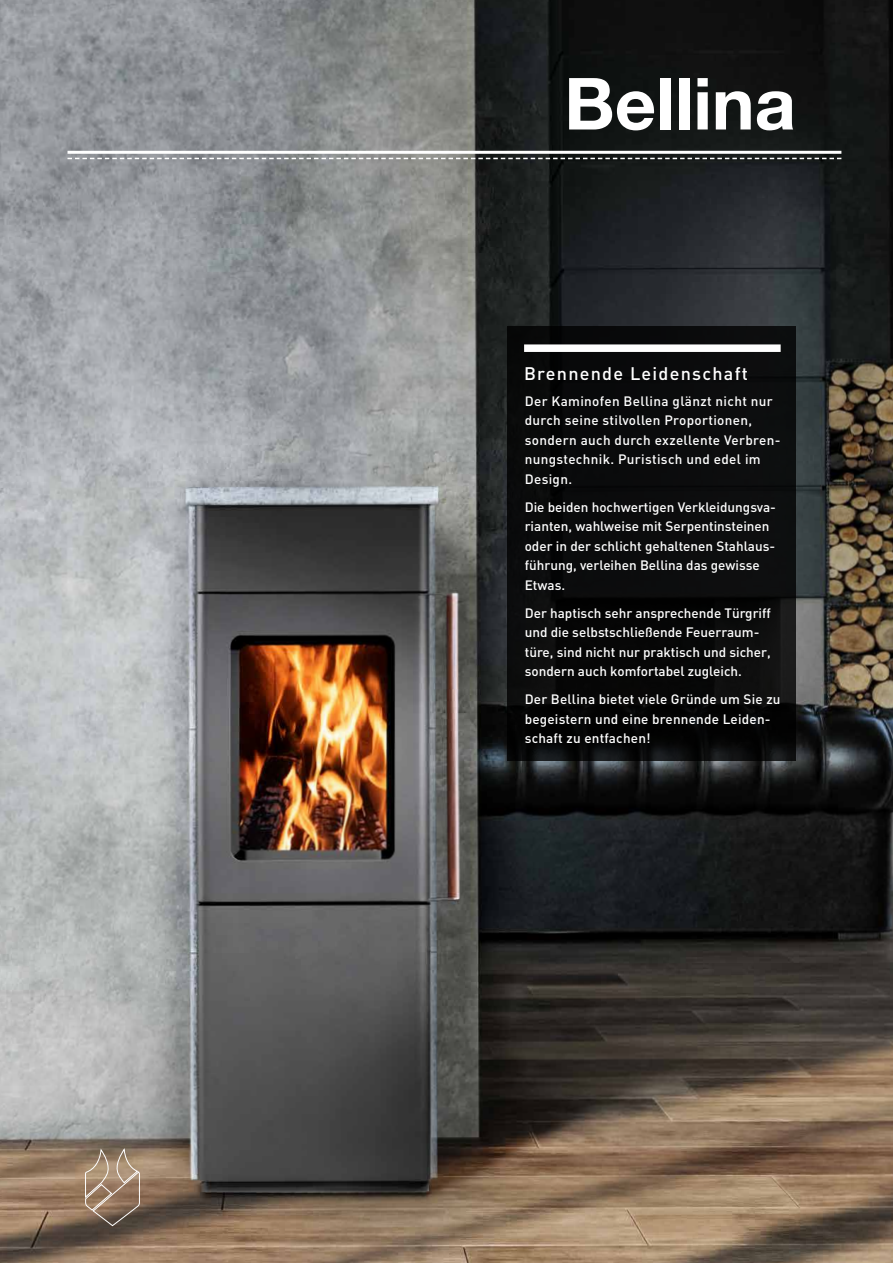
<style>
.page{position:relative;width:893px;height:1263px;background:#fff}
.page>*{position:absolute;margin:0;border:0;box-sizing:border-box;transform-origin:0 0}
.t1{font:700 72px "Helvetica Neue";color:#fff}
.t2{font:500 18px "DIN";letter-spacing:.07em;color:#fff}
.t3{font:500 13.5px/19.5px "DIN";color:#fff}
.t4{font:500 13.5px/19.5px "DIN";letter-spacing:.025em;color:#fff}
</style>
<div class="page">
<img style="left:0;top:0;width:893px;height:1263px">
<div style="left:507px;top:326px;width:288px;height:435px;background:#0a0b0c"></div>
<hr style="left:67px;top:151px;width:774px;height:3px;background:#fff">
<svg style="left:67px;top:158px;width:774px;height:1px"></svg>
<svg style="left:85px;top:1147px;width:56px;height:80px"></svg>
<div style="left:524px;top:344px;width:257px;height:8px;background:#fff"></div>
<h1 class="t1" style="left:564px;top:47px;width:233px">Bellina</h1>
<h2 class="t2" style="left:524px;top:362px;width:225px">Brennende Leidenschaft</h2>
<p class="t4" style="left:525px;top:391px;width:257px">Der Kaminofen Bellina glänzt nicht nur durch seine stilvollen Proportionen, sondern auch durch exzellente Verbren&shy;nungstechnik. Puristisch und edel im<br>Design.</p>
<p class="t3" style="left:525px;top:497px;width:253px">Die beiden hochwertigen Verkleidungsva&shy;rianten, wahlweise mit Serpentinsteinen oder in der schlicht gehaltenen Stahlaus&shy;führung, verleihen Bellina das gewisse Etwas.</p>
<p class="t3" style="left:525px;top:603px;width:248px">Der haptisch sehr ansprechende Türgriff und die selbstschließende Feuerraum&shy;türe, sind nicht nur praktisch und sicher, sondern auch komfortabel zugleich.</p>
<p class="t3" style="left:525px;top:689px;width:257px">Der Bellina bietet viele Gründe um Sie zu begeistern und eine brennende Leiden&shy;schaft zu entfachen!</p>
</div>
